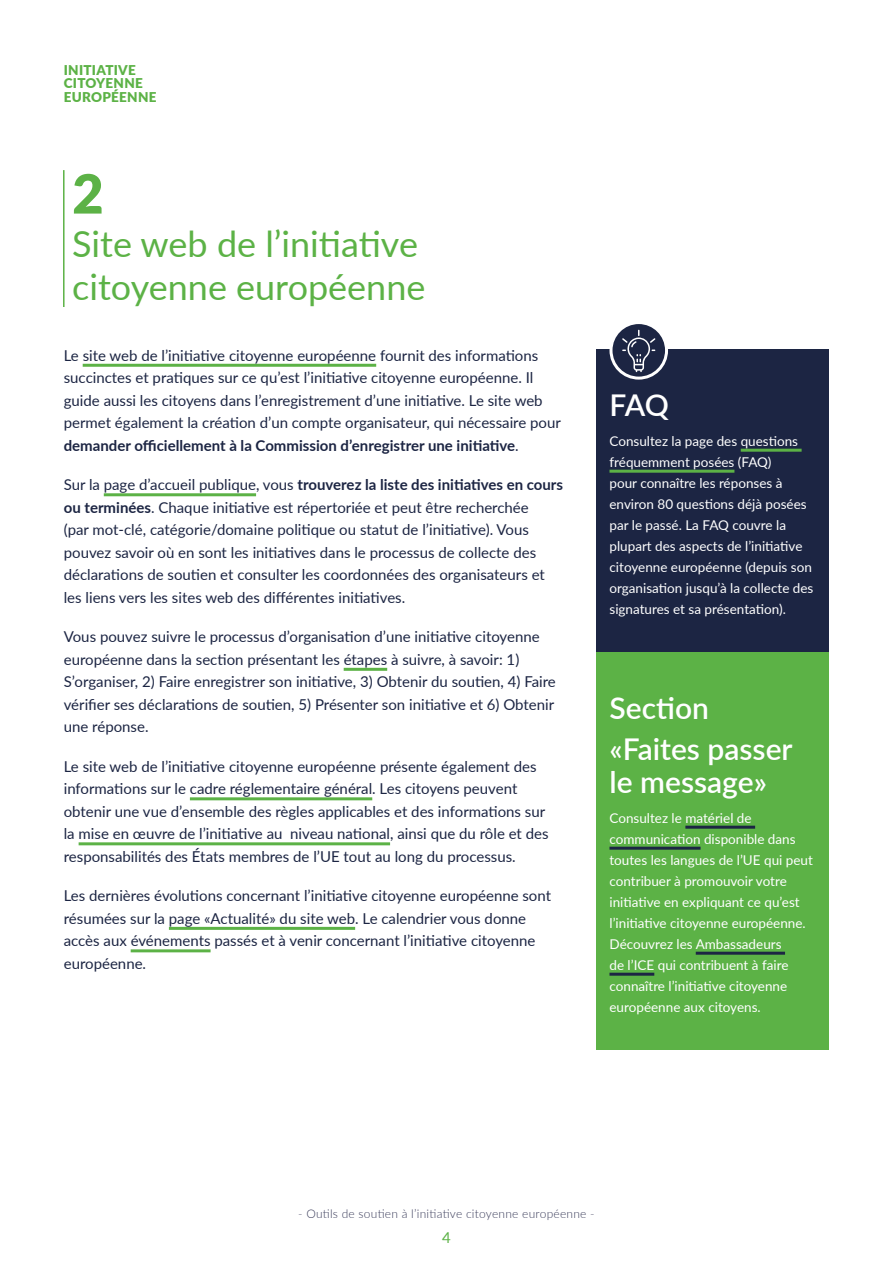
<style>
.page{position:relative;width:893px;height:1263px;background:#fff}
.page>*{position:absolute;margin:0;border:0;box-sizing:border-box;transform-origin:0 0}
.t1{font:900 54px "Lato";color:#5cb246}
.t2{font:36px/43.2px "Lato";color:#5cb246}
.t3{font:600 30px/41.5px "Lato";color:#fff}
.t4{font:15px/22.5px "Lato";color:#1c2543}
.t5{font:15px "Lato";color:#5cb246}
.t6{font:13.5px/21px "Lato";color:#fff}
.t7{font:900 13.5px/13.5px "Lato";letter-spacing:.02em;color:#5cb246}
.t8{font:300 12px "Lato";letter-spacing:.02em;color:#3c3e5c}
.s1{font-weight:700}
</style>
<div class="page">
<hr style="left:63px;top:170px;width:2px;height:137px;background:#5cb246">
<hr style="left:83px;top:364px;width:293px;height:3px;background:#5cb246">
<hr style="left:104px;top:493px;width:152px;height:3px;background:#5cb246">
<hr style="left:344px;top:668px;width:43px;height:3px;background:#5cb246">
<hr style="left:190px;top:797px;width:182px;height:3px;background:#5cb246">
<hr style="left:79px;top:842px;width:311px;height:3px;background:#5cb246">
<hr style="left:169px;top:927px;width:186px;height:3px;background:#5cb246">
<hr style="left:131px;top:949px;width:80px;height:3px;background:#5cb246">
<div style="left:597px;top:349px;width:232px;height:303px;background:#1c2543"></div>
<hr style="left:741px;top:449px;width:61px;height:3px;background:#5cb246">
<hr style="left:609px;top:470px;width:125px;height:3px;background:#5cb246">
<div style="left:597px;top:652px;width:232px;height:398px;background:#5cb246"></div>
<hr style="left:685px;top:826px;width:70px;height:3px;background:#1c2543">
<hr style="left:609px;top:847px;width:92px;height:3px;background:#1c2543">
<hr style="left:696px;top:952px;width:89px;height:3px;background:#1c2543">
<hr style="left:609px;top:973px;width:45px;height:3px;background:#1c2543">
<svg style="left:611px;top:323px;width:55px;height:55px"></svg>
<div style="left:609px;top:321px;width:59px;height:59px;border:3px solid #fff;border-radius:50%"></div>
<svg style="left:622px;top:330px;width:33px;height:42px"></svg>
<p class="t7" style="left:64px;top:62px;width:94px">INITIATIVE<br>CITOYENNE<br>EUROPÉENNE</p>
<h1 class="t1" style="left:72px;top:153px;width:33px">2</h1>
<h2 class="t2" style="left:72px;top:221px;width:355px">Site web de l’initiative citoyenne européenne</h2>
<p class="t4" style="left:64px;top:343px;width:499px">Le site web de l’initiative citoyenne européenne fournit des informations succinctes et pratiques sur ce qu’est l’initiative citoyenne européenne. Il guide aussi les citoyens dans l’enregistrement d’une initiative. Le site web permet également la création d’un compte organisateur, qui nécessaire pour <span class="s1">demander officiellement à la Commission d’enregistrer une initiative</span>.</p>
<p class="t4" style="left:64px;top:473px;width:501px">Sur la page d’accueil publique, vous <span class="s1">trouverez la liste des initiatives en cours ou terminées</span>. Chaque initiative est répertoriée et peut être recherchée<br>(par mot-clé, catégorie/domaine politique ou statut de l’initiative). Vous pouvez savoir où en sont les initiatives dans le processus de collecte des déclarations de soutien et consulter les coordonnées des organisateurs et les liens vers les sites web des différentes initiatives.</p>
<p class="t4" style="left:64px;top:625px;width:494px">Vous pouvez suivre le processus d’organisation d’une initiative citoyenne européenne dans la section présentant les étapes à suivre, à savoir: 1)<br>S’organiser, 2) Faire enregistrer son initiative, 3) Obtenir du soutien, 4) Faire vérifier ses déclarations de soutien, 5) Présenter son initiative et 6) Obtenir une réponse.</p>
<p class="t4" style="left:64px;top:754px;width:486px">Le site web de l’initiative citoyenne européenne présente également des informations sur le cadre réglementaire général. Les citoyens peuvent obtenir une vue d’ensemble des règles applicables et des informations sur la mise en œuvre de l’initiative au niveau national, ainsi que du rôle et des responsabilités des États membres de l’UE tout au long du processus.</p>
<p class="t4" style="left:64px;top:884px;width:489px">Les dernières évolutions concernant l’initiative citoyenne européenne sont résumées sur la page «Actualité» du site web. Le calendrier vous donne accès aux événements passés et à venir concernant l’initiative citoyenne européenne.</p>
<h3 class="t3" style="left:609px;top:383px;width:61px">FAQ</h3>
<p class="t6" style="left:609px;top:430px;width:205px">Consultez la page des questions fréquemment posées (FAQ)<br>pour connaître les réponses à environ 80 questions déjà posées par le passé. La FAQ couvre la plupart des aspects de l’initiative citoyenne européenne (depuis son organisation jusqu’à la collecte des signatures et sa présentation).</p>
<h3 class="t3" style="left:609px;top:686px;width:185px">Section «Faites passer</h3>
<h3 class="t3" style="left:609px;top:760px;width:159px">le message»</h3>
<p class="t6" style="left:609px;top:807px;width:205px">Consultez le matériel de communication disponible dans toutes les langues de l’UE qui peut contribuer à promouvoir votre initiative en expliquant ce qu’est l’initiative citoyenne européenne.<br>Découvrez les Ambassadeurs<br>de l’ICE qui contribuent à faire connaître l’initiative citoyenne européenne aux citoyens.</p>
<p class="t8" style="left:298px;top:1206px;width:298px">- Outils de soutien à l’initiative citoyenne européenne -</p>
<p class="t5" style="left:442px;top:1227px;width:10px">4</p>
</div>
